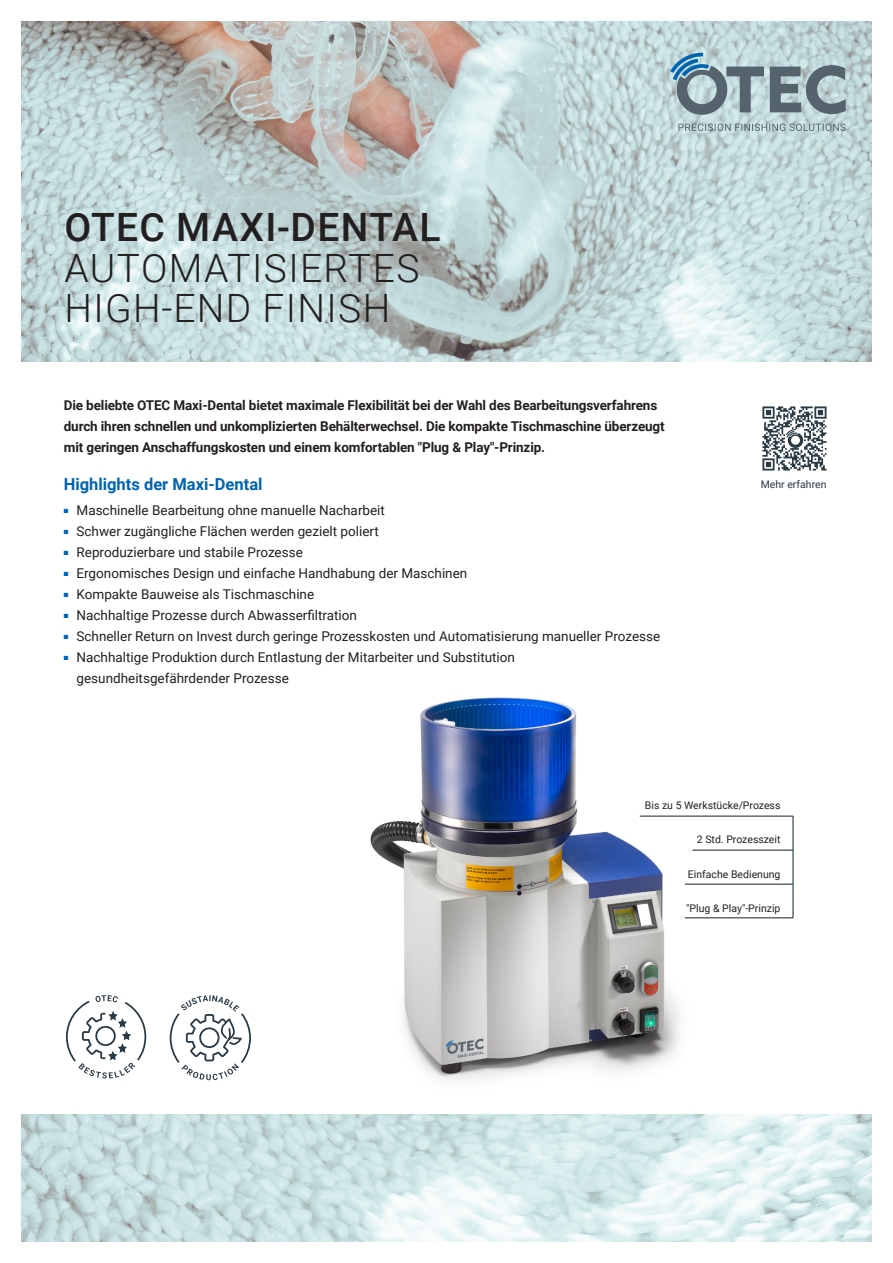
<style>
.page{position:relative;width:893px;height:1263px;background:#fff}
.page>*{position:absolute;margin:0;border:0;box-sizing:border-box;transform-origin:0 0}
.t1{font:300 39px/40.5px "Roboto";letter-spacing:.035em;color:#231f20}
.t2{font:500 39px "Roboto";letter-spacing:.035em;color:#231f20}
.t3{font:700 16.5px "Roboto";color:#0164b0}
.t4{font:13.5px/21px "Roboto";color:#231f20}
.t5{font:700 13.5px/21px "Roboto";letter-spacing:-.01em;color:#231f20}
.t6{font:10.5px "Roboto";color:#231f20}
.t7{font:10.5px "Roboto";color:#293a45}
</style>
<div class="page">
<img style="left:370px;top:697px;width:349px;height:385px">
<img style="left:21px;top:21px;width:851px;height:340px">
<img style="left:21px;top:1114px;width:851px;height:128px">
<img style="left:762px;top:406px;width:65px;height:65px">
<hr style="left:685px;top:883px;width:107px;height:2px;background:#293a45">
<hr style="left:693px;top:849px;width:99px;height:2px;background:#293a45">
<hr style="left:640px;top:815px;width:152px;height:2px;background:#293a45">
<hr style="left:685px;top:917px;width:107px;height:1px;background:#293a45">
<hr style="left:792px;top:816px;width:2px;height:102px;background:#293a45">
<svg style="left:66px;top:995px;width:80px;height:83px"></svg>
<svg style="left:170px;top:995px;width:81px;height:85px"></svg>
<svg style="left:678px;top:124px;width:168px;height:7px"></svg>
<svg style="left:770px;top:64px;width:76px;height:51px"></svg>
<svg style="left:670px;top:53px;width:94px;height:65px"></svg>
<h1 class="t2" style="left:64px;top:200px;width:378px">OTEC MAXI-DENTAL</h1>
<h1 class="t1" style="left:64px;top:246px;width:357px">AUTOMATISIERTES<br>HIGH-END FINISH</h1>
<p class="t5" style="left:64px;top:394px;width:602px">Die beliebte OTEC Maxi-Dental bietet maximale Flexibilität bei der Wahl des Bearbeitungsverfahrens durch ihren schnellen und unkomplizierten Behälterwechsel. Die kompakte Tischmaschine überzeugt mit geringen Anschaffungskosten und einem komfortablen "Plug &amp; Play"-Prinzip.</p>
<p class="t3" style="left:64px;top:473px;width:200px">Highlights der Maxi-Dental</p>
<p class="t4" style="left:64px;top:500px;width:323px"><sup>■</sup> Maschinelle Bearbeitung ohne manuelle Nacharbeit</p>
<p class="t4" style="left:64px;top:521px;width:317px"><sup>■</sup> Schwer zugängliche Flächen werden gezielt poliert</p>
<p class="t4" style="left:64px;top:542px;width:241px"><sup>■</sup> Reproduzierbare und stabile Prozesse</p>
<p class="t4" style="left:64px;top:563px;width:405px"><sup>■</sup> Ergonomisches Design und einfache Handhabung der Maschinen</p>
<p class="t4" style="left:64px;top:584px;width:252px"><sup>■</sup> Kompakte Bauweise als Tischmaschine</p>
<p class="t4" style="left:64px;top:605px;width:295px"><sup>■</sup> Nachhaltige Prozesse durch Abwasserfiltration</p>
<p class="t4" style="left:64px;top:626px;width:598px"><sup>■</sup> Schneller Return on Invest durch geringe Prozesskosten und Automatisierung manueller Prozesse</p>
<p class="t4" style="left:77px;top:647px;width:440px;text-indent:-13px"><sup>■</sup> Nachhaltige Produktion durch Entlastung der Mitarbeiter und Substitution gesundheitsgefährdender Prozesse</p>
<p class="t7" style="left:761px;top:476px;width:67px">Mehr erfahren</p>
<p class="t6" style="left:645px;top:798px;width:137px">Bis zu 5 Werkstücke/Prozess</p>
<p class="t6" style="left:697px;top:832px;width:85px">2 Std. Prozesszeit</p>
<p class="t6" style="left:688px;top:866px;width:94px">Einfache Bedienung</p>
<p class="t6" style="left:686px;top:900px;width:96px">"Plug &amp; Play"-Prinzip</p>
</div>
